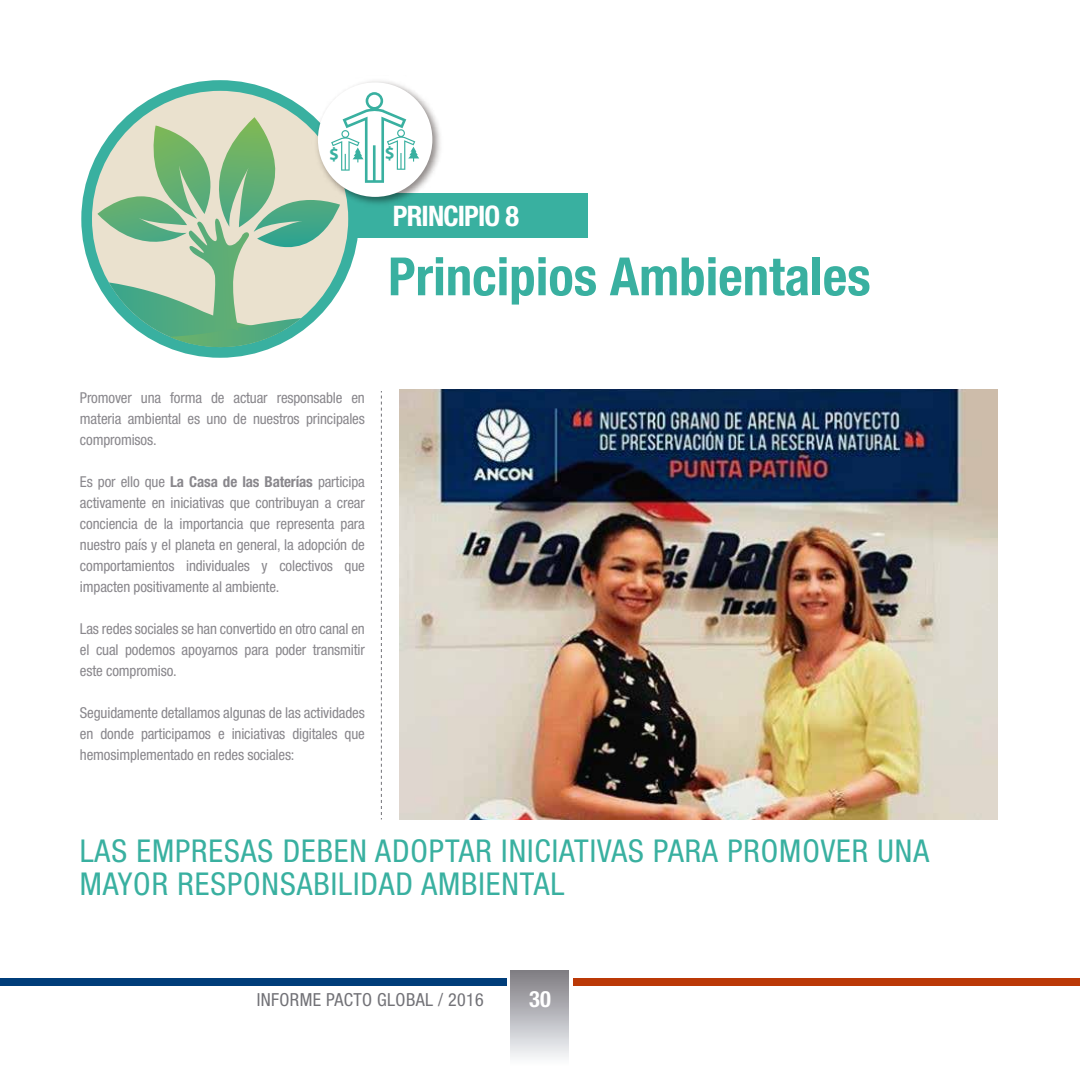
<style>
.page{position:relative;width:1080px;height:1080px;background:#fff}
.page>*{position:absolute;margin:0;border:0;box-sizing:border-box;transform-origin:0 0}
.t1{font:700 condensed 52.8px "Helvetica Neue";color:#39b0a0}
.t2{font:condensed 31.5px/33px "Helvetica Neue";letter-spacing:.03em;color:#39b0a0}
.t3{font:700 condensed 28.35px "Helvetica Neue";letter-spacing:-.03em;color:#fff}
.t4{font:700 condensed 22.5px "Helvetica Neue";color:#fff}
.t5{font:condensed 18px "Helvetica Neue";letter-spacing:.02em;color:#727277}
.t6{font:700 17.7px "Myriad Pro";color:#39b0a0}
.t7{font:condensed 15px/21px "Helvetica Neue";letter-spacing:-.01em;color:#89878c;text-align:justify}
.s1{font-weight:700}
</style>
<div class="page">
<div style="left:511px;top:970px;width:57px;height:110px;background:linear-gradient(to bottom,#7f7d84,#fff)"></div>
<svg style="left:381px;top:391px;width:1px;height:429px"></svg>
<div style="left:0;top:978px;width:506px;height:8px;background:#003d7a"></div>
<div style="left:574px;top:978px;width:506px;height:8px;background:#bb3907"></div>
<svg style="left:81px;top:80px;width:278px;height:278px;fill:#39b0a0"></svg>
<div style="left:236px;top:193px;width:352px;height:45px;background:#39b0a0"></div>
<img style="left:357px;top:81px;width:84px;height:109px">
<div style="left:318px;top:82px;width:114px;height:115px;background:#fff;border-radius:50%"></div>
<svg style="left:97px;top:92px;width:322px;height:255px"></svg>
<img style="left:400px;top:390px;width:598px;height:430px">
<p class="t6" style="left:329px;top:143px;width:11px">$</p>
<p class="t6" style="left:385px;top:142px;width:11px">$</p>
<h3 class="t3" style="left:393px;top:199px;width:128px">PRINCIPIO 8</h3>
<h1 class="t1" style="left:388px;top:245px;width:484px">Principios Ambientales</h1>
<p class="t7" style="left:80px;top:387px;width:286px">Promover una forma de actuar responsable en materia ambiental es uno de nuestros principales compromisos.</p>
<p class="t7" style="left:80px;top:471px;width:286px">Es por ello que <span class="s1">La Casa de las Baterías</span> participa activamente en iniciativas que contribuyan a crear conciencia de la importancia que representa para nuestro país y el planeta en general, la adopción de comportamientos individuales y colectivos que impacten positivamente al ambiente.</p>
<p class="t7" style="left:80px;top:618px;width:286px">Las redes sociales se han convertido en otro canal en el cual podemos apoyarnos para poder transmitir este compromiso.</p>
<p class="t7" style="left:80px;top:702px;width:286px">Seguidamente detallamos algunas de las actividades en donde participamos e iniciativas digitales que hemosimplementado en redes sociales:</p>
<h2 class="t2" style="left:80px;top:834px;width:851px">LAS EMPRESAS DEBEN ADOPTAR INICIATIVAS PARA PROMOVER UNA<br>MAYOR RESPONSABILIDAD AMBIENTAL</h2>
<p class="t5" style="left:257px;top:990px;width:228px">INFORME PACTO GLOBAL / 2016</p>
<h3 class="t4" style="left:529px;top:986px;width:23px">30</h3>
</div>
